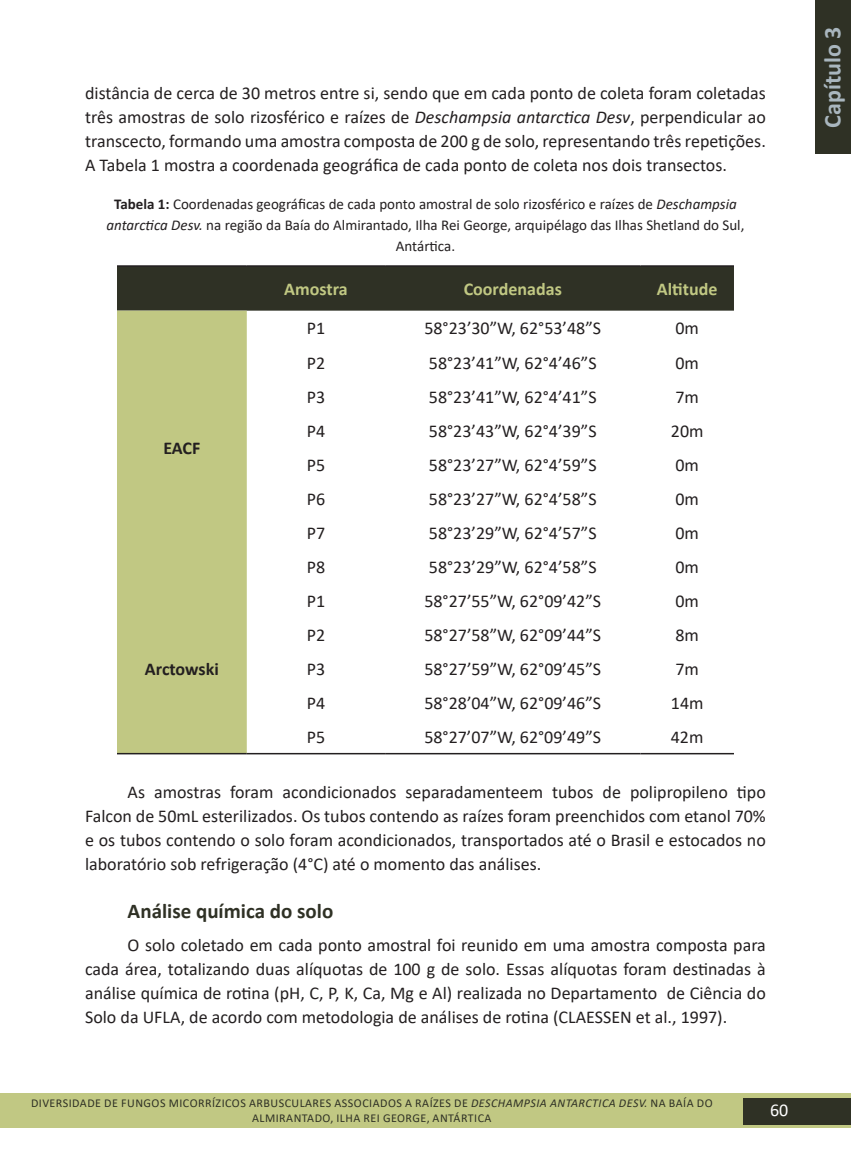
<style>
.page{position:relative;width:851px;height:1149px;background:#fff}
.page>*{position:absolute;margin:0;border:0;box-sizing:border-box;transform-origin:0 0}
.t1{font:700 24px "Calibri";color:#a9b6be}
.t2{font:700 21px "Calibri";color:#2f3125}
.t3{font:18px/24px "Calibri";color:#231f20;text-align:justify}
.t4{font:700 18px "Calibri";color:#c1c883}
.t5{font:700 18px "Calibri";color:#231f20}
.t6{font:18px "Calibri";color:#fff}
.t7{font:15px/21px "Calibri";color:#231f20;text-align:center}
.t8{font:12px/15px "Calibri";letter-spacing:.04em;color:#2f3125;text-align:center}
.s1{font-style:italic}
.s2{font-weight:700}
</style>
<div class="page">
<div style="left:0;top:1093px;width:850px;height:34px;background:#c1c883"></div>
<div style="left:743px;top:1097px;width:107px;height:26px;background:#2f3125"></div>
<div style="left:815px;top:0;width:35px;height:153px;background:#2f3125"></div>
<div style="left:117px;top:267px;width:616px;height:43px;background:#2f3125"></div>
<div style="left:117px;top:310px;width:130px;height:442px;background:#c1c883"></div>
<hr style="left:117px;top:265px;width:130px;height:2px;background:#231f20">
<hr style="left:247px;top:265px;width:138px;height:2px;background:#231f20">
<hr style="left:385px;top:265px;width:255px;height:2px;background:#231f20">
<hr style="left:640px;top:265px;width:93px;height:2px;background:#231f20">
<hr style="left:117px;top:752px;width:130px;height:2px;background:#231f20">
<hr style="left:247px;top:752px;width:138px;height:2px;background:#231f20">
<hr style="left:385px;top:752px;width:255px;height:2px;background:#231f20">
<hr style="left:640px;top:752px;width:93px;height:2px;background:#231f20">
<p class="t3" style="left:85px;top:80px;width:682px">distância de cerca de 30 metros entre si, sendo que em cada ponto de coleta foram coletadas três amostras de solo rizosférico e raízes de <span class="s1">Deschampsia antarctica Desv</span>, perpendicular ao transcecto, formando uma amostra composta de 200 g de solo, representando três repetições.<br>A Tabela 1 mostra a coordenada geográfica de cada ponto de coleta nos dois transectos.</p>
<p class="t7" style="left:106px;top:193px;width:639px"><span class="s2">Tabela 1:</span> Coordenadas geográficas de cada ponto amostral de solo rizosférico e raízes de <span class="s1">Deschampsia antarctica Desv.</span> na região da Baía do Almirantado, Ilha Rei George, arquipélago das Ilhas Shetland do Sul,<br>Antártica.</p>
<p class="t4" style="left:284px;top:277px;width:65px">Amostra</p>
<p class="t4" style="left:463px;top:277px;width:100px">Coordenadas</p>
<p class="t4" style="left:656px;top:277px;width:62px">Altitude</p>
<p class="t5" style="left:163px;top:435px;width:39px">EACF</p>
<p class="t3" style="left:307px;top:316px;width:20px">P1</p>
<p class="t3" style="left:424px;top:316px;width:178px">58°23’30”W, 62°53’48”S</p>
<p class="t3" style="left:675px;top:316px;width:25px">0m</p>
<p class="t3" style="left:307px;top:350px;width:20px">P2</p>
<p class="t3" style="left:429px;top:350px;width:169px">58°23’41”W, 62°4’46”S</p>
<p class="t3" style="left:675px;top:350px;width:25px">0m</p>
<p class="t3" style="left:307px;top:384px;width:20px">P3</p>
<p class="t3" style="left:429px;top:384px;width:169px">58°23’41”W, 62°4’41”S</p>
<p class="t3" style="left:675px;top:384px;width:25px">7m</p>
<p class="t3" style="left:307px;top:418px;width:20px">P4</p>
<p class="t3" style="left:429px;top:418px;width:169px">58°23’43”W, 62°4’39”S</p>
<p class="t3" style="left:670px;top:418px;width:34px">20m</p>
<p class="t3" style="left:307px;top:452px;width:20px">P5</p>
<p class="t3" style="left:429px;top:452px;width:169px">58°23’27”W, 62°4’59”S</p>
<p class="t3" style="left:675px;top:452px;width:25px">0m</p>
<p class="t3" style="left:307px;top:486px;width:20px">P6</p>
<p class="t3" style="left:429px;top:486px;width:169px">58°23’27”W, 62°4’58”S</p>
<p class="t3" style="left:675px;top:486px;width:25px">0m</p>
<p class="t3" style="left:307px;top:520px;width:20px">P7</p>
<p class="t3" style="left:429px;top:520px;width:169px">58°23’29”W, 62°4’57”S</p>
<p class="t3" style="left:675px;top:520px;width:25px">0m</p>
<p class="t3" style="left:307px;top:554px;width:20px">P8</p>
<p class="t3" style="left:429px;top:554px;width:169px">58°23’29”W, 62°4’58”S</p>
<p class="t3" style="left:675px;top:554px;width:25px">0m</p>
<p class="t3" style="left:307px;top:588px;width:20px">P1</p>
<p class="t3" style="left:424px;top:588px;width:178px">58°27’55”W, 62°09’42”S</p>
<p class="t3" style="left:675px;top:588px;width:25px">0m</p>
<p class="t3" style="left:307px;top:622px;width:20px">P2</p>
<p class="t3" style="left:424px;top:622px;width:178px">58°27’58”W, 62°09’44”S</p>
<p class="t3" style="left:675px;top:622px;width:25px">8m</p>
<p class="t3" style="left:307px;top:656px;width:20px">P3</p>
<p class="t3" style="left:424px;top:656px;width:178px">58°27’59”W, 62°09’45”S</p>
<p class="t3" style="left:675px;top:656px;width:25px">7m</p>
<p class="t3" style="left:307px;top:690px;width:20px">P4</p>
<p class="t3" style="left:424px;top:690px;width:178px">58°28’04”W, 62°09’46”S</p>
<p class="t3" style="left:670px;top:690px;width:34px">14m</p>
<p class="t3" style="left:306px;top:724px;width:20px">P5</p>
<p class="t3" style="left:424px;top:724px;width:178px">58°27’07”W, 62°09’49”S</p>
<p class="t3" style="left:670px;top:724px;width:34px">42m</p>
<p class="t3" style="left:85px;top:779px;width:682px;text-indent:43px">As amostras foram acondicionados separadamenteem tubos de polipropileno tipo Falcon de 50mL esterilizados. Os tubos contendo as raízes foram preenchidos com etanol 70% e os tubos contendo o solo foram acondicionados, transportados até o Brasil e estocados no laboratório sob refrigeração (4°C) até o momento das análises.</p>
<p class="t2" style="left:128px;top:895px;width:207px">Análise química do solo</p>
<p class="t3" style="left:85px;top:931px;width:682px;text-indent:43px">O solo coletado em cada ponto amostral foi reunido em uma amostra composta para cada área, totalizando duas alíquotas de 100 g de solo. Essas alíquotas foram destinadas à análise química de rotina (pH, C, P, K, Ca, Mg e Al) realizada no Departamento de Ciência do Solo da UFLA, de acordo com metodologia de análises de rotina (CLAESSEN et al., 1997).</p>
<p class="t5" style="left:145px;top:656px;width:75px">Arctowski</p>
<p class="t8" style="left:31px;top:1094px;width:683px">DIVERSIDADE DE FUNGOS MICORRÍZICOS ARBUSCULARES ASSOCIADOS A RAÍZES DE <span class="s1">DESCHAMPSIA ANTARCTICA DESV.</span> NA BAÍA DO<br>ALMIRANTADO, ILHA REI GEORGE, ANTÁRTICA</p>
<p class="t6" style="left:770px;top:1097px;width:20px">60</p>
<h1 class="t1" style="left:815px;top:128px;width:102px;rotate:-90deg">Capítulo 3</h1>
</div>
